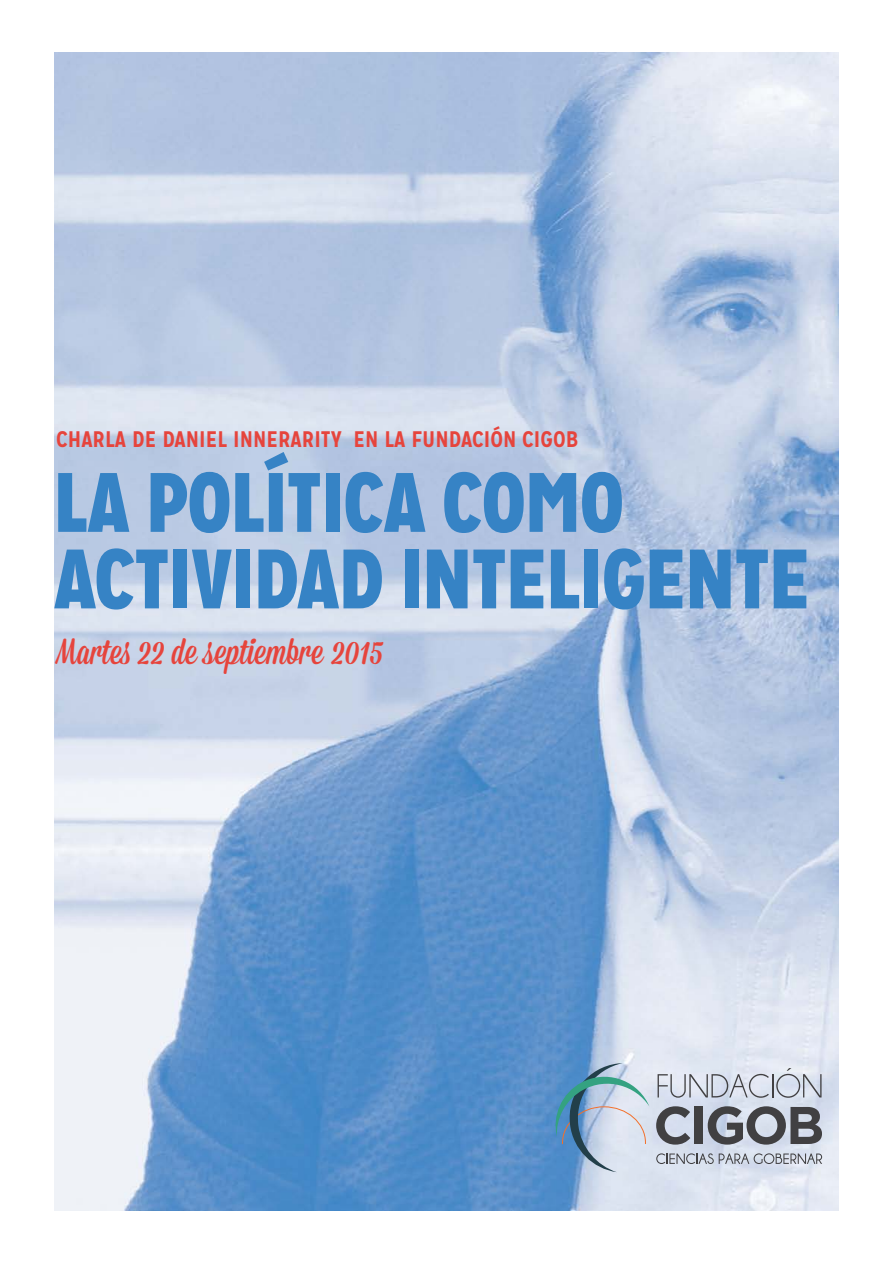
<style>
.page{position:relative;width:893px;height:1263px;background:#fff}
.page>*{position:absolute;margin:0;border:0;box-sizing:border-box;transform-origin:0 0}
.t1{font:900 84px/76.5px "Mission Gothic";color:#3683c5}
.t2{font:36px "Mission Script";color:#e6443c}
.t3{font:700 22.5px "Mission Gothic";color:#e6443c}
</style>
<div class="page">
<img style="left:54px;top:52px;width:785px;height:1158px">
<svg style="left:656px;top:1106px;width:34px;height:38px"></svg>
<div style="left:695px;top:1107px;width:8px;height:37px;background:#414042"></div>
<svg style="left:708px;top:1106px;width:114px;height:38px;background:#83878f"></svg>
<svg style="left:658px;top:1068px;width:163px;height:30px;background:#c8cdd8"></svg>
<svg style="left:656px;top:1153px;width:166px;height:11px;background:#adb3bc"></svg>
<svg style="left:552px;top:1063px;width:97px;height:109px;background:#99b7ce"></svg>
<p class="t3" style="left:56px;top:425px;width:524px">CHARLA DE DANIEL INNERARITY EN LA FUNDACIÓN CIGOB</p>
<h1 class="t1" style="left:54px;top:464px;width:757px">LA POLÍTICA COMO<br>ACTIVIDAD INTELIGENTE</h1>
<h2 class="t2" style="left:57px;top:630px;width:327px">Martes 22 de septiembre 2015</h2>
</div>
